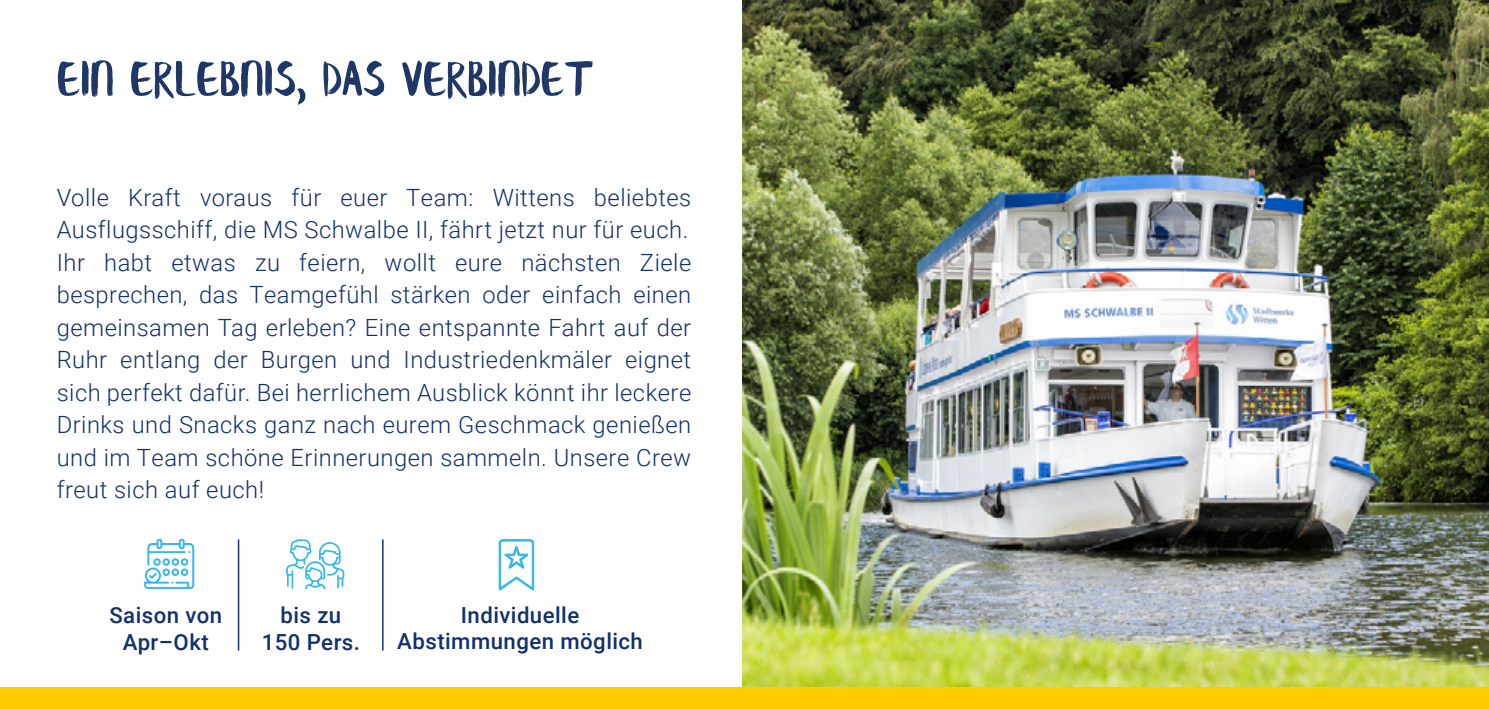
<style>
.page{position:relative;width:1489px;height:709px;background:#fff}
.page>*{position:absolute;margin:0;border:0;box-sizing:border-box;transform-origin:0 0}
.t1{font:54.25px "Banaue Extended";color:#1f3766}
.t2{font:300 23.75px/32.5px "Roboto";letter-spacing:.02em;color:#11306e}
.t3{font:500 22.25px/26.5px "Roboto";letter-spacing:.02em;color:#11306e;text-align:center}
</style>
<div class="page">
<img style="left:742px;top:0;width:746px;height:687px">
<div style="left:0;top:687px;width:1488px;height:22px;background:#fc0"></div>
<hr style="left:382px;top:539px;width:1px;height:111px;background:#11306e">
<hr style="left:238px;top:539px;width:1px;height:111px;background:#11306e">
<svg style="left:144px;top:538px;width:50px;height:51px"></svg>
<svg style="left:286px;top:539px;width:58px;height:50px"></svg>
<svg style="left:498px;top:539px;width:36px;height:52px"></svg>
<h1 class="t1" style="left:57px;top:46px;width:537px">EIN ERLEBNIS, DAS VERBINDET</h1>
<p class="t2" style="left:57px;top:180px;width:636px">Volle Kraft voraus für euer Team: Wittens beliebtes Ausflugsschiff, die MS Schwalbe II, fährt jetzt nur für euch.<br>Ihr habt etwas zu feiern, wollt eure nächsten Ziele besprechen, das Teamgefühl stärken oder einfach einen gemeinsamen Tag erleben? Eine entspannte Fahrt auf der Ruhr entlang der Burgen und Industriedenkmäler eignet sich perfekt dafür. Bei herrlichem Ausblick könnt ihr leckere Drinks und Snacks ganz nach eurem Geschmack genießen und im Team schöne Erinnerungen sammeln. Unsere Crew freut sich auf euch!</p>
<p class="t3" style="left:109px;top:601px;width:114px">Saison von<br>Apr–Okt</p>
<p class="t3" style="left:397px;top:601px;width:247px">Individuelle<br>Abstimmungen möglich</p>
<p class="t3" style="left:262px;top:601px;width:100px">bis zu<br>150 Pers.</p>
</div>
